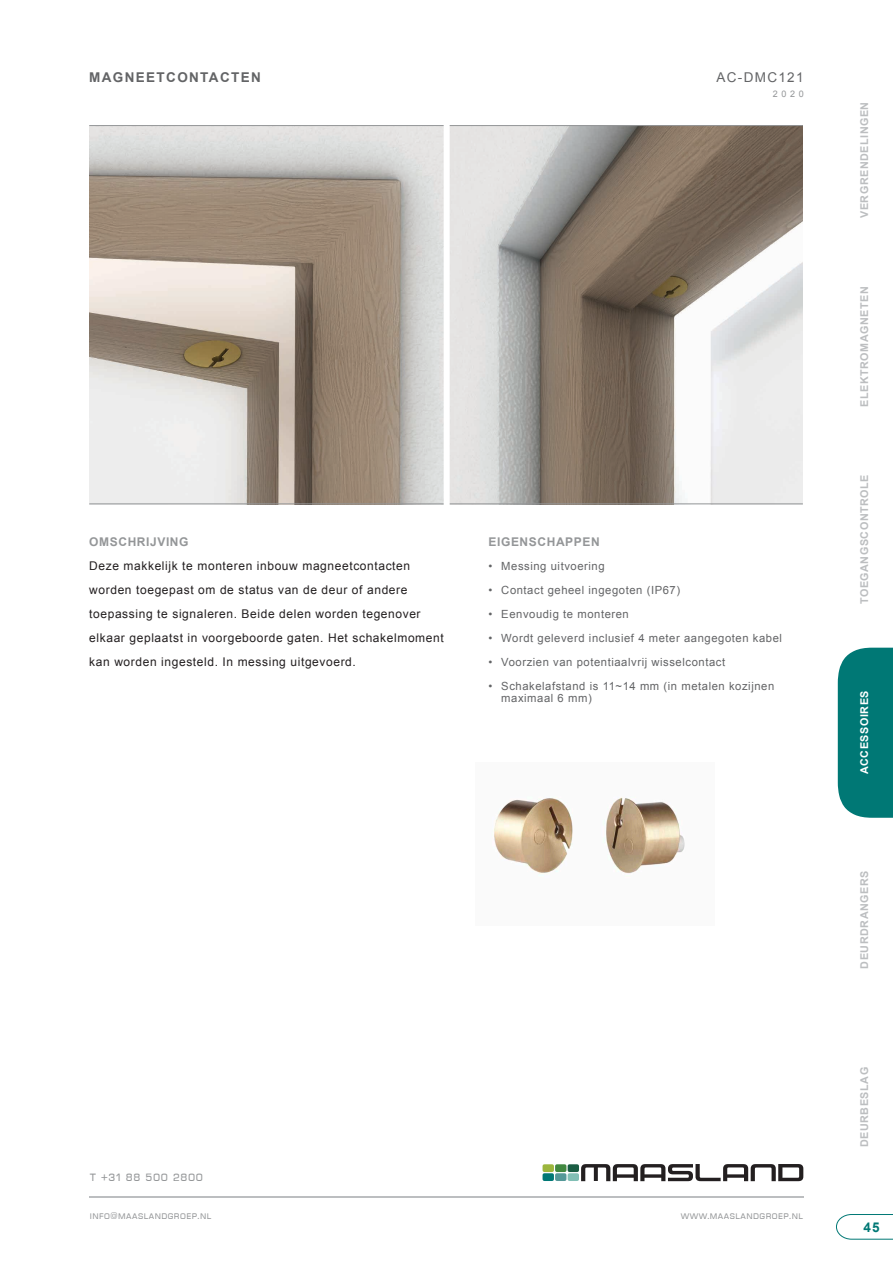
<style>
.page{position:relative;width:893px;height:1263px;background:#fff}
.page>*{position:absolute;margin:0;border:0;box-sizing:border-box;transform-origin:0 0}
.t1{font:700 13.5px "Arial";letter-spacing:.1em;color:#636466}
.t2{font:13.5px "Arial";letter-spacing:.1em;color:#636466}
.t3{font:700 13.5px "Arial";color:#007875}
.t4{font:12.75px "Eurostile DCD";letter-spacing:.05em;color:#949698}
.t5{font:12px/24px "Arial";letter-spacing:.05em;color:#231f20}
.t6{font:700 12px "Arial";letter-spacing:.05em;color:#949698}
.t7{font:11.25px/12px "Arial";letter-spacing:.05em;color:#636466}
.t8{font:700 10.8px "Arial";letter-spacing:.05em;color:#bcbec0}
.t9{font:700 10.8px "Arial";letter-spacing:.05em;color:#fff}
.t10{font:9.75px "Eurostile DCD";letter-spacing:.05em;color:#949698}
.t11{font:9px "Arial";color:#949698}
</style>
<div class="page">
<svg style="left:836px;top:1214px;width:57px;height:26px"></svg>
<img style="left:542px;top:1165px;width:262px;height:33px">
<svg style="left:543px;top:1164px;width:260px;height:17px"></svg>
<div style="left:838px;top:648px;width:55px;height:170px;background:#007875"></div>
<hr style="left:89px;top:1196px;width:714px;height:2px;background:#bcbec0">
<img style="left:89px;top:126px;width:355px;height:377px">
<img style="left:450px;top:126px;width:353px;height:377px">
<hr style="left:89px;top:125px;width:714px;height:1px;background:#949698">
<hr style="left:89px;top:503px;width:714px;height:1px;background:#949698">
<div style="left:444px;top:121px;width:6px;height:386px;background:#fff"></div>
<img style="left:493px;top:797px;width:192px;height:79px">
<p class="t1" style="left:89px;top:68px;width:173px">MAGNEETCONTACTEN</p>
<p class="t2" style="left:716px;top:69px;width:89px">AC-DMC121</p>
<p class="t11" style="left:773px;top:88px;width:32px">2020</p>
<p class="t6" style="left:89px;top:534px;width:101px">OMSCHRIJVING</p>
<p class="t5" style="left:89px;top:554px;width:356px">Deze makkelijk te monteren inbouw magneetcontacten worden toegepast om de status van de deur of andere toepassing te signaleren. Beide delen worden tegenover elkaar geplaatst in voorgeboorde gaten. Het schakelmoment kan worden ingesteld. In messing uitgevoerd.</p>
<p class="t6" style="left:489px;top:534px;width:113px">EIGENSCHAPPEN</p>
<p class="t7" style="left:489px;top:560px;width:118px">• Messing uitvoering</p>
<p class="t7" style="left:489px;top:584px;width:193px">• Contact geheel ingegoten (IP67)</p>
<p class="t7" style="left:489px;top:608px;width:142px">• Eenvoudig te monteren</p>
<p class="t7" style="left:489px;top:632px;width:295px">• Wordt geleverd inclusief 4 meter aangegoten kabel</p>
<p class="t7" style="left:489px;top:656px;width:238px">• Voorzien van potentiaalvrij wisselcontact</p>
<p class="t7" style="left:501px;top:680px;width:274px;text-indent:-13px">• Schakelafstand is 11~14 mm (in metalen kozijnen maximaal 6 mm)</p>
<p class="t4" style="left:90px;top:1170px;width:115px">t +31 88 500 2800</p>
<p class="t10" style="left:90px;top:1210px;width:123px">info@maaslandgroep.nl</p>
<p class="t10" style="left:681px;top:1210px;width:124px">www.maaslandgroep.nl</p>
<p class="t8" style="left:857px;top:218px;width:118px;rotate:-90deg">VERGRENDELINGEN</p>
<p class="t8" style="left:857px;top:407px;width:122px;rotate:-90deg">ELEKTROMAGNETEN</p>
<p class="t8" style="left:857px;top:604px;width:131px;rotate:-90deg">TOEGANGSCONTROLE</p>
<p class="t9" style="left:857px;top:774px;width:85px;rotate:-90deg">ACCESSOIRES</p>
<p class="t8" style="left:857px;top:968px;width:99px;rotate:-90deg">DEURDRANGERS</p>
<p class="t8" style="left:857px;top:1147px;width:81px;rotate:-90deg">DEURBESLAG</p>
<p class="t3" style="left:863px;top:1218px;width:18px">45</p>
</div>
